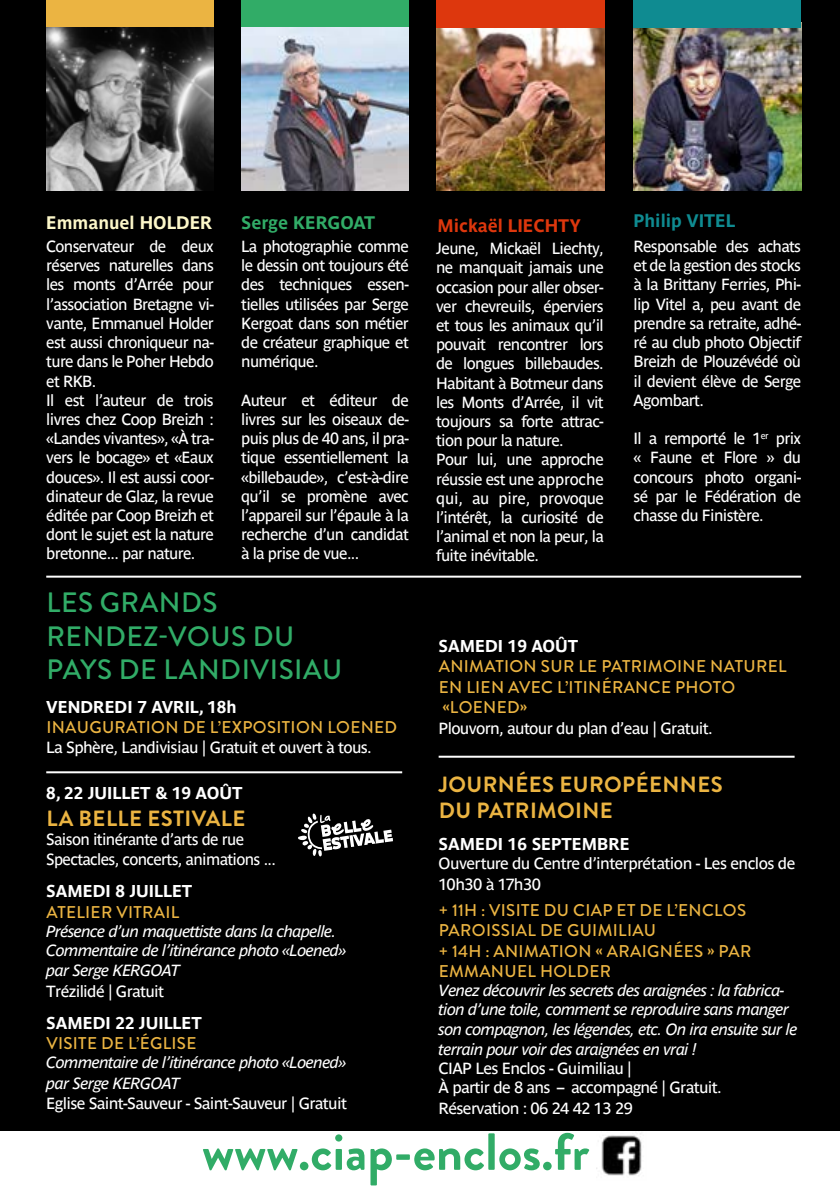
<style>
.page{position:relative;width:840px;height:1191px;background:#fff}
.page>*{position:absolute;margin:0;border:0;box-sizing:border-box;transform-origin:0 0}
.t1{font:500 28px/33.6px "Brandon Grotesque";letter-spacing:.02em;color:#31ac67}
.t2{font:700 22px/26.4px "Brandon Grotesque";letter-spacing:.02em;color:#ebb442}
.t3{font:700 18px "Parisine";color:#fcf7c9}
.t4{font:700 18px "Parisine";color:#dd370d}
.t5{font:700 18px "Parisine";color:#31ac67}
.t6{font:700 18px "Parisine";color:#0f8b91}
.t7{font:500 17px/20.4px "Brandon Grotesque";letter-spacing:.02em;color:#ebb442}
.t8{font:700 17px "Parisine";color:#fff}
.t9{font:16px/19.2px "Parisine";letter-spacing:-.04em;color:#fff}
.t10{font:italic 16px/19.6px "Parisine";letter-spacing:-.04em;color:#fff}
</style>
<div class="page">
<div style="left:0;top:0;width:839px;height:1130px;background:#000"></div>
<img style="left:46px;top:28px;width:168px;height:163px">
<div style="left:46px;top:0;width:168px;height:27px;background:#ebb442"></div>
<img style="left:241px;top:27px;width:167px;height:164px">
<div style="left:241px;top:0;width:167px;height:27px;background:#31ac67"></div>
<img style="left:436px;top:28px;width:168px;height:163px">
<div style="left:436px;top:0;width:168px;height:28px;background:#dd370d"></div>
<img style="left:633px;top:28px;width:167px;height:163px">
<div style="left:633px;top:0;width:167px;height:28px;background:#0f8b91"></div>
<hr style="left:46px;top:575px;width:754px;height:2px;background:#fff">
<hr style="left:438px;top:755px;width:356px;height:2px;background:#fff">
<svg style="left:203px;top:1132px;width:386px;height:53px"></svg>
<img style="left:596px;top:1130px;width:50px;height:46px">
<svg style="left:298px;top:813px;width:95px;height:43px"></svg>
<hr style="left:46px;top:771px;width:356px;height:2px;background:#fff">
<p class="t3" style="left:46px;top:212px;width:167px">Emmanuel HOLDER</p>
<p class="t9" style="left:46px;top:237px;width:169px">Conservateur de deux réserves naturelles dans les monts d’Arrée pour l’association Bretagne vi&shy;vante, Emmanuel Holder est aussi chroniqueur na&shy;ture dans le Poher Hebdo et RKB.<br>Il est l’auteur de trois livres chez Coop Breizh : «Landes vivantes», «À tra&shy;vers le bocage» et «Eaux douces». Il est aussi coor&shy;dinateur de Glaz, la revue éditée par Coop Breizh et dont le sujet est la nature bretonne... par nature.</p>
<p class="t5" style="left:241px;top:212px;width:135px">Serge KERGOAT</p>
<p class="t9" style="left:241px;top:237px;width:169px;text-align:justify">La photographie comme le dessin ont toujours été des techniques essen&shy;tielles utilisées par Serge Kergoat dans son métier de créateur graphique et numérique.</p>
<p class="t9" style="left:241px;top:390px;width:169px;text-align:justify">Auteur et éditeur de livres sur les oiseaux de&shy;puis plus de 40 ans, il pra&shy;tique essentiellement la «billebaude», c’est-à-dire qu’il se promène avec l’appareil sur l’épaule à la recherche d’un candidat à la prise de vue...</p>
<h1 class="t1" style="left:46px;top:586px;width:297px">LES GRANDS<br>RENDEZ-VOUS DU<br>PAYS DE LANDIVISIAU</h1>
<p class="t8" style="left:46px;top:697px;width:192px">VENDREDI 7 AVRIL, 18h</p>
<p class="t7" style="left:46px;top:717px;width:352px">INAUGURATION DE L’EXPOSITION LOENED</p>
<p class="t9" style="left:46px;top:737px;width:327px">La Sphère, Landivisiau | Gratuit et ouvert à tous.</p>
<p class="t8" style="left:46px;top:783px;width:198px">8, 22 JUILLET &amp; 19 AOÛT</p>
<h2 class="t2" style="left:46px;top:805px;width:200px">LA BELLE ESTIVALE</h2>
<p class="t9" style="left:46px;top:829px;width:231px;line-height:20.4px">Saison itinérante d’arts de rue<br>Spectacles, concerts, animations ...</p>
<p class="t8" style="left:46px;top:881px;width:147px">SAMEDI 8 JUILLET</p>
<p class="t7" style="left:46px;top:902px;width:134px">ATELIER VITRAIL</p>
<p class="t10" style="left:46px;top:921px;width:301px">Présence d’un maquettiste dans la chapelle.<br>Commentaire de l’itinérance photo «Loened» par Serge KERGOAT</p>
<p class="t9" style="left:46px;top:981px;width:119px">Trézilidé | Gratuit</p>
<p class="t8" style="left:46px;top:1012px;width:157px">SAMEDI 22 JUILLET</p>
<p class="t7" style="left:46px;top:1033px;width:151px">VISITE DE L’ÉGLISE</p>
<p class="t10" style="left:46px;top:1052px;width:301px;line-height:20.4px">Commentaire de l’itinérance photo «Loened» par Serge KERGOAT</p>
<p class="t9" style="left:46px;top:1093px;width:302px">Eglise Saint-Sauveur - Saint-Sauveur | Gratuit</p>
<p class="t4" style="left:437px;top:214px;width:145px">Mickaël LIECHTY</p>
<p class="t9" style="left:436px;top:239px;width:169px">Jeune, Mickaël Liechty, ne manquait jamais une occasion pour aller obser&shy;ver chevreuils, éperviers et tous les animaux qu’il pouvait rencontrer lors de longues billebaudes.<br>Habitant à Botmeur dans les Monts d’Arrée, il vit toujours sa forte attrac&shy;tion pour la nature.<br>Pour lui, une approche réussie est une approche qui, au pire, provoque l’intérêt, la curiosité de l’animal et non la peur, la fuite inévitable.</p>
<p class="t6" style="left:633px;top:210px;width:103px">Philip VITEL</p>
<p class="t9" style="left:633px;top:237px;width:169px;text-align:justify">Responsable des achats et de la gestion des stocks à la Brittany Ferries, Phi&shy;lip Vitel a, peu avant de prendre sa retraite, adhé&shy;ré au club photo Objectif Breizh de Plouzévédé où il devient élève de Serge Agombart.</p>
<p class="t9" style="left:633px;top:429px;width:169px;text-align:justify">Il a remporté le 1<sup>er</sup> prix « Faune et Flore » du concours photo organi&shy;sé par le Fédération de chasse du Finistère.</p>
<p class="t8" style="left:438px;top:636px;width:141px">SAMEDI 19 AOÛT</p>
<p class="t7" style="left:438px;top:656px;width:349px">ANIMATION SUR LE PATRIMOINE NATUREL<br>EN LIEN AVEC L’ITINÉRANCE PHOTO «LOENED»</p>
<p class="t9" style="left:438px;top:718px;width:275px">Plouvorn, autour du plan d’eau | Gratuit.</p>
<h2 class="t2" style="left:438px;top:771px;width:285px">JOURNÉES EUROPÉENNES<br>DU PATRIMOINE</h2>
<p class="t8" style="left:438px;top:834px;width:192px">SAMEDI 16 SEPTEMBRE</p>
<p class="t9" style="left:438px;top:853px;width:358px;line-height:20.4px">Ouverture du Centre d’interprétation - Les enclos de<br>10h30 à 17h30</p>
<p class="t7" style="left:438px;top:900px;width:314px">+ 11H : VISITE DU CIAP ET DE L’ENCLOS<br>PAROISSIAL DE GUIMILIAU<br>+ 14H : ANIMATION « ARAIGNÉES » PAR<br>EMMANUEL HOLDER</p>
<p class="t10" style="left:438px;top:980px;width:360px">Venez découvrir les secrets des araignées : la fabrica&shy;tion d’une toile, comment se reproduire sans manger son compagnon, les légendes, etc. On ira ensuite sur le terrain pour voir des araignées en vrai !</p>
<p class="t9" style="left:438px;top:1058px;width:284px;line-height:19.8px">CIAP Les Enclos - Guimiliau |<br>À partir de 8 ans – accompagné | Gratuit.<br>Réservation : 06 24 42 13 29</p>
</div>
